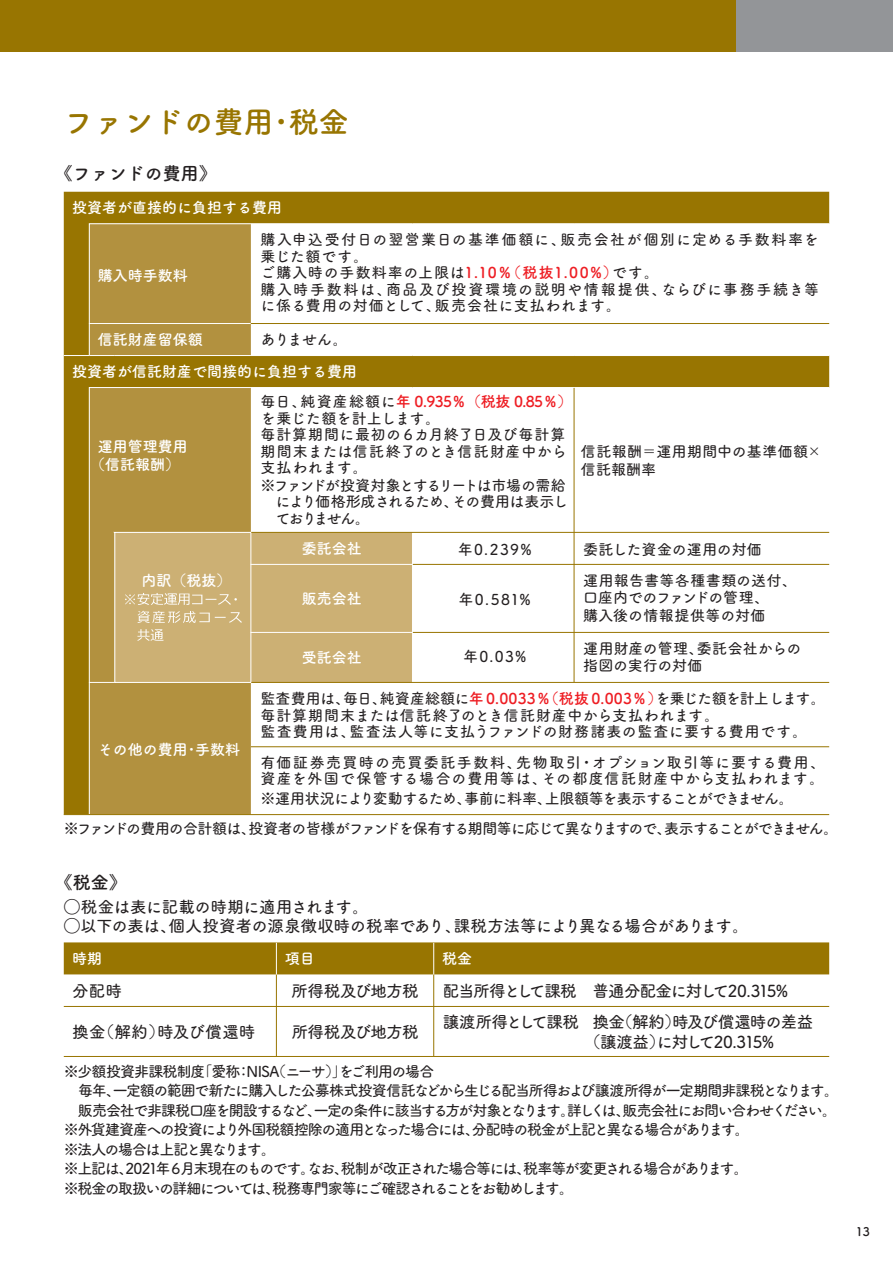
<style>
.page{position:relative;width:893px;height:1263px;background:#fff}
.page>*{position:absolute;margin:0;border:0;box-sizing:border-box;transform-origin:0 0}
.t1{font:30px "Tsuku A Rd Gothic Std B";color:#987501}
.t2{font:18px "Tsuku A Rd Gothic Std B";color:#231f20}
.t3{font:16.5px/19.5px "Tsuku A Rd Gothic Std D";letter-spacing:-.04em;color:#231f20}
.t4{font:16.5px "Tsuku A Rd Gothic Std D";letter-spacing:-.08em;color:#231f20}
.t5{font:16.5px "Tsuku A Rd Gothic Std D";letter-spacing:.02em;color:#231f20}
.t6{font:15px/19.5px "Tsuku A Rd Gothic Std D";letter-spacing:-.105em;color:#231f20}
.t7{font:15px/16.5px "Tsuku A Rd Gothic Std D";letter-spacing:.07em;color:#231f20}
.t8{font:15px/16.5px "Tsuku A Rd Gothic Std D";letter-spacing:.02em;color:#231f20}
.t9{font:15px/30.3px "Tsuku A Rd Gothic Std D";letter-spacing:-.08em;color:#231f20}
.t10{font:15px/32px "Tsuku A Rd Gothic Std B";color:#fff}
.t11{font:15px "Tsuku A Rd Gothic Std D";letter-spacing:-.04em;color:#231f20}
.t12{font:15px/30.9px "Tsuku A Rd Gothic Std D";letter-spacing:.01em;color:#231f20}
.t13{font:15px "Tsuku A Rd Gothic Std B";letter-spacing:-.04em;color:#ee1d23}
.t14{font:15px/17.2px "Tsuku A Rd Gothic Std D";letter-spacing:-.005em;color:#231f20}
.t15{font:15px/17.2px "Tsuku A Rd Gothic Std D";color:#231f20}
.t16{font:15px "Tsuku A Rd Gothic Std D";letter-spacing:-.1em;color:#231f20}
.t17{font:15px "Tsuku A Rd Gothic Std D";letter-spacing:-.06em;color:#231f20}
.t18{font:15px/17.2px "Tsuku A Rd Gothic Std D";letter-spacing:.015em;color:#231f20}
.t19{font:15px "Tsuku A Rd Gothic Std D";letter-spacing:.03em;color:#231f20}
.t20{font:15px "Tsuku A Rd Gothic Std D";letter-spacing:.025em;color:#231f20}
.t21{font:15px "Tsuku A Rd Gothic Std D";letter-spacing:-.01em;color:#231f20}
.t22{font:12px "Tsuku A Rd Gothic Std B";color:#231f20}
.s1{font-family:"Tsuku A Rd Gothic Std B";color:#ee1d23}
.s2{font-family:"Tsuku A Rd Gothic Std D";color:#231f20}
</style>
<div class="page">
<div style="left:736px;top:0;width:157px;height:51px;background:#939598"></div>
<div style="left:0;top:0;width:736px;height:51px;background:#987501"></div>
<svg style="left:64px;top:192px;width:765px;height:622px"></svg>
<div style="left:89px;top:356px;width:162px;height:31px;background:#987501"></div>
<hr style="left:251px;top:387px;width:161px;height:1px;background:#fff">
<hr style="left:412px;top:387px;width:162px;height:1px;background:#fff">
<hr style="left:574px;top:387px;width:255px;height:1px;background:#fff">
<hr style="left:251px;top:223px;width:161px;height:1px;background:#fff">
<hr style="left:412px;top:223px;width:162px;height:1px;background:#fff">
<hr style="left:574px;top:223px;width:255px;height:1px;background:#fff">
<hr style="left:251px;top:355px;width:161px;height:1px;background:#fff">
<hr style="left:412px;top:355px;width:162px;height:1px;background:#fff">
<hr style="left:574px;top:355px;width:255px;height:1px;background:#fff">
<div style="left:64px;top:942px;width:765px;height:32px;background:#987501"></div>
<hr style="left:276px;top:974px;width:1px;height:82px;background:#987501">
<hr style="left:64px;top:1006px;width:765px;height:1px;background:#987501">
<hr style="left:433px;top:974px;width:1px;height:82px;background:#987501">
<hr style="left:64px;top:1056px;width:765px;height:1px;background:#987501">
<hr style="left:276px;top:943px;width:1px;height:31px;background:#fff">
<hr style="left:433px;top:943px;width:1px;height:31px;background:#fff">
<hr style="left:412px;top:533px;width:1px;height:149px;background:#fff">
<div style="left:252px;top:533px;width:160px;height:149px;background:#ccb074"></div>
<svg style="left:89px;top:387px;width:163px;height:427px;background:#bb9c53"></svg>
<svg style="left:64px;top:223px;width:188px;height:133px;background:#b08f3a"></svg>
<hr style="left:413px;top:564px;width:416px;height:1px;background:#987501">
<hr style="left:413px;top:632px;width:416px;height:1px;background:#987501">
<hr style="left:251px;top:532px;width:578px;height:1px;background:#987501">
<hr style="left:251px;top:682px;width:578px;height:1px;background:#987501">
<hr style="left:89px;top:323px;width:162px;height:1px;background:#fff">
<hr style="left:574px;top:388px;width:1px;height:294px;background:#987501">
<hr style="left:251px;top:746px;width:578px;height:1px;background:#987501">
<hr style="left:64px;top:814px;width:765px;height:1px;background:#987501">
<hr style="left:251px;top:323px;width:578px;height:1px;background:#987501">
<h1 class="t1" style="left:64px;top:98px;width:286px">ファンドの費用･税金</h1>
<p class="t2" style="left:55px;top:159px;width:163px">《ファンドの費用》</p>
<p class="t10" style="left:72px;top:191px;width:212px">投資者が直接的に負担する費用</p>
<p class="t7" style="left:260px;top:231px;width:560px">購入申込受付日の翌営業日の基準価額に、販売会社が個別に定める手数料率を乗じた額です。<br>ご購入時の手数料率の上限は<span class="s1">1.10％（税抜1.00%）</span>です。<br>購入時手数料は、商品及び投資環境の説明や情報提供、ならびに事務手続き等に係る費用の対価として、販売会社に支払われます。</p>
<p class="t11" style="left:260px;top:328px;width:89px">ありません。</p>
<p class="t10" style="left:98px;top:258px;width:91px">購入時手数料</p>
<p class="t10" style="left:72px;top:323px;width:287px;text-indent:26px">信託財産留保額<br>投資者が信託財産で間接的に負担する費用</p>
<p class="t10" style="left:90px;top:437px;width:99px;line-height:18px;text-align:center">運用管理費用（信託報酬）</p>
<p class="t13" style="left:260px;top:390px;width:313px"><span class="s2">毎日、純資産総額に</span>年 0.935％（税抜 0.85％）</p>
<p class="t21" style="left:260px;top:407px;width:182px">を乗じた額を計上します。</p>
<p class="t19" style="left:260px;top:423px;width:306px">毎計算期間に最初の６カ月終了日及び毎計算</p>
<p class="t20" style="left:260px;top:440px;width:308px">期間末または信託終了のとき信託財産中から</p>
<p class="t11" style="left:260px;top:456px;width:109px">支払われます。</p>
<p class="t16" style="left:260px;top:473px;width:307px">※ファンドが投資対象とするリートは市場の需給</p>
<p class="t17" style="left:275px;top:490px;width:294px">により価格形成されるため、その費用は表示し</p>
<p class="t11" style="left:275px;top:506px;width:96px">ておりません。</p>
<p class="t18" style="left:581px;top:442px;width:243px">信託報酬＝運用期間中の基準価額×信託報酬率</p>
<p class="t10" style="left:302px;top:531px;width:61px">委託会社</p>
<p class="t10" style="left:302px;top:581px;width:61px">販売会社</p>
<p class="t12" style="left:583px;top:533px;width:216px">委託した資金の運用の対価<br>運用報告書等各種書類の送付、</p>
<p class="t14" style="left:583px;top:588px;width:188px">口座内でのファンドの管理、購入後の情報提供等の対価</p>
<p class="t15" style="left:583px;top:639px;width:220px">運用財産の管理、委託会社からの指図の実行の対価</p>
<p class="t8" style="left:260px;top:689px;width:567px">監査費用は、毎日、純資産総額に<span class="s1">年 0.0033％（税抜 0.003％）</span>を乗じた額を計上します。毎計算期間末または信託終了のとき信託財産中から支払われます。<br>監査費用は、監査法人等に支払うファンドの財務諸表の監査に要する費用です。</p>
<p class="t7" style="left:260px;top:753px;width:567px">有価証券売買時の売買委託手数料、先物取引・オプション取引等に要する費用、資産を外国で保管する場合の費用等は、その都度信託財産中から支払われます。</p>
<p class="t9" style="left:64px;top:782px;width:776px;text-indent:197px">※運用状況により変動するため、事前に料率、上限額等を表示することができません。<br>※ファンドの費用の合計額は、投資者の皆様がファンドを保有する期間等に応じて異なりますので、表示することができません。</p>
<p class="t11" style="left:458px;top:538px;width:75px">年0.239%</p>
<p class="t11" style="left:459px;top:588px;width:74px">年0.581%</p>
<p class="t10" style="left:142px;top:564px;width:91px">内訳（税抜）</p>
<p class="t11" style="left:463px;top:645px;width:65px">年0.03%</p>
<p class="t10" style="left:302px;top:640px;width:61px">受託会社</p>
<p class="t10" style="left:98px;top:733px;width:144px">その他の費用･手数料</p>
<p class="t2" style="left:55px;top:868px;width:73px">《税金》</p>
<p class="t3" style="left:64px;top:896px;width:687px">◯税金は表に記載の時期に適用されます。<br>◯以下の表は、個人投資者の源泉徴収時の税率であり、課税方法等により異なる場合があります。</p>
<p class="t10" style="left:72px;top:941px;width:31px">時期</p>
<p class="t10" style="left:285px;top:941px;width:31px">項目</p>
<p class="t10" style="left:442px;top:941px;width:31px">税金</p>
<p class="t3" style="left:72px;top:980px;width:51px">分配時</p>
<p class="t3" style="left:292px;top:980px;width:128px">所得税及び地方税</p>
<p class="t3" style="left:443px;top:974px;width:372px;line-height:31.5px">配当所得として課税　普通分配金に対して20.315%<br>譲渡所得として課税　換金（解約）時及び償還時の差益</p>
<p class="t4" style="left:584px;top:1029px;width:191px">（譲渡益）に対して20.315%</p>
<p class="t5" style="left:72px;top:1019px;width:185px">換金（解約）時及び償還時</p>
<p class="t3" style="left:292px;top:1021px;width:128px">所得税及び地方税</p>
<p class="t6" style="left:64px;top:1060px;width:777px">※少額投資非課税制度「愛称：NISA（ニーサ）」をご利用の場合<br>　毎年、一定額の範囲で新たに購入した公募株式投資信託などから生じる配当所得および譲渡所得が一定期間非課税となります。　販売会社で非課税口座を開設するなど、一定の条件に該当する方が対象となります。詳しくは、販売会社にお問い合わせください。※外貨建資産への投資により外国税額控除の適用となった場合には、分配時の税金が上記と異なる場合があります。<br>※法人の場合は上記と異なります。<br>※上記は、2021年６月末現在のものです。なお、税制が改正された場合等には、税率等が変更される場合があります。<br>※税金の取扱いの詳細については、税務専門家等にご確認されることをお勧めします。</p>
<p class="t22" style="left:856px;top:1222px;width:16px">13</p>
</div>
